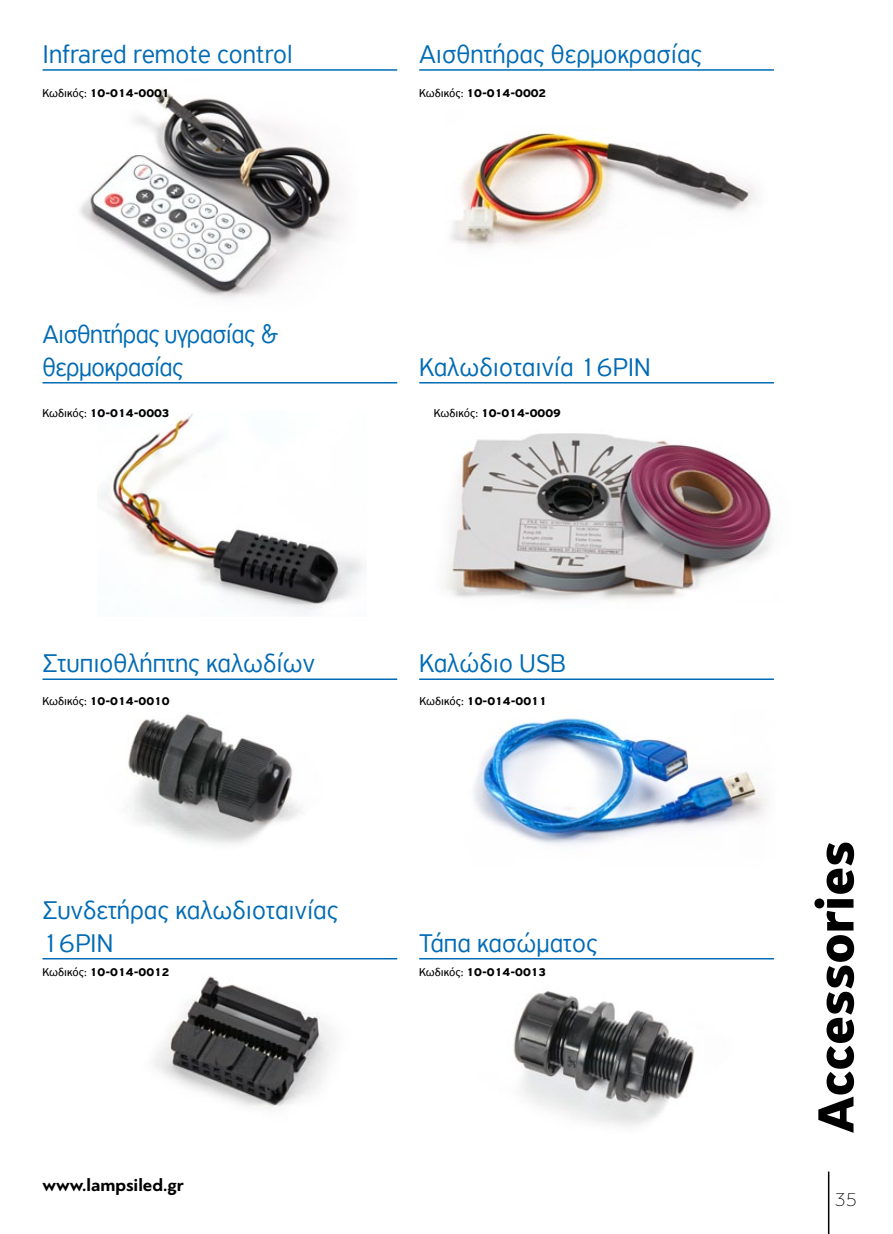
<style>
.page{position:relative;width:893px;height:1234px;background:#fff}
.page>*{position:absolute;margin:0;border:0;box-sizing:border-box;transform-origin:0 0}
.t1{font:700 54px "PF Highway Sans Pro";letter-spacing:-.01em;color:#000}
.t2{font:300 27px/32.4px "PF Highway Sans Pro";color:#006bb4}
.t3{font:300 27px/32.4px "PF Highway Sans Pro";letter-spacing:-.02em;color:#006bb4}
.t4{font:100 19.5px "PF Bague Sans Pro";color:#000}
.t5{font:700 18.15px "PF Bague Sans Pro";color:#000}
.t6{font:700 12px "PF Highway Sans Pro";color:#000}
.s1{font-weight:400}
</style>
<div class="page">
<hr style="left:828px;top:1171px;width:1px;height:62px;background:#000">
<img style="left:80px;top:89px;width:264px;height:210px">
<img style="left:451px;top:132px;width:306px;height:115px">
<img style="left:101px;top:413px;width:263px;height:200px">
<img style="left:444px;top:433px;width:330px;height:167px">
<img style="left:128px;top:713px;width:172px;height:131px">
<img style="left:473px;top:718px;width:293px;height:127px">
<img style="left:154px;top:976px;width:179px;height:132px">
<img style="left:513px;top:991px;width:182px;height:135px">
<hr style="left:43px;top:69px;width:354px;height:2px;background:#006bb4">
<hr style="left:43px;top:382px;width:354px;height:1px;background:#006bb4">
<hr style="left:43px;top:678px;width:354px;height:1px;background:#006bb4">
<hr style="left:43px;top:957px;width:354px;height:2px;background:#006bb4">
<hr style="left:419px;top:69px;width:355px;height:2px;background:#006bb4">
<hr style="left:419px;top:382px;width:355px;height:1px;background:#006bb4">
<hr style="left:419px;top:678px;width:355px;height:1px;background:#006bb4">
<hr style="left:419px;top:957px;width:355px;height:2px;background:#006bb4">
<h2 class="t2" style="left:43px;top:38px;width:252px">Infrared remote control</h2>
<h2 class="t2" style="left:419px;top:38px;width:285px">Αισθητήρας θερμοκρασίας</h2>
<p class="t6" style="left:43px;top:86px;width:129px"><span class="s1">Κωδικός:</span> 10-014-0001</p>
<p class="t6" style="left:419px;top:86px;width:129px"><span class="s1">Κωδικός:</span> 10-014-0002</p>
<h2 class="t3" style="left:43px;top:318px;width:238px">Αισθητήρας υγρασίας &amp; θερμοκρασίας</h2>
<h2 class="t2" style="left:419px;top:350px;width:233px">Καλωδιοταινία 16ΡΙΝ</h2>
<p class="t6" style="left:43px;top:406px;width:129px"><span class="s1">Κωδικός:</span> 10-014-0003</p>
<p class="t6" style="left:434px;top:406px;width:129px"><span class="s1">Κωδικός:</span> 10-014-0009</p>
<h2 class="t2" style="left:43px;top:646px;width:274px">Στυπιοθλήπτης καλωδίων</h2>
<p class="t6" style="left:43px;top:693px;width:129px"><span class="s1">Κωδικός:</span> 10-014-0010</p>
<h2 class="t2" style="left:43px;top:893px;width:297px">Συνδετήρας καλωδιοταινίας<br>16ΡΙΝ</h2>
<p class="t6" style="left:43px;top:964px;width:129px"><span class="s1">Κωδικός:</span> 10-014-0012</p>
<h3 class="t5" style="left:43px;top:1173px;width:143px">www.lampsiled.gr</h3>
<h2 class="t2" style="left:419px;top:646px;width:149px">Καλώδιο USB</h2>
<p class="t6" style="left:420px;top:693px;width:129px"><span class="s1">Κωδικός:</span> 10-014-0011</p>
<h2 class="t2" style="left:419px;top:926px;width:180px">Τάπα κασώματος</h2>
<p class="t6" style="left:419px;top:964px;width:129px"><span class="s1">Κωδικός:</span> 10-014-0013</p>
<h1 class="t1" style="left:804px;top:1133px;width:294px;rotate:-90deg">Accessories</h1>
<h3 class="t4" style="left:836px;top:1188px;width:23px">35</h3>
</div>
